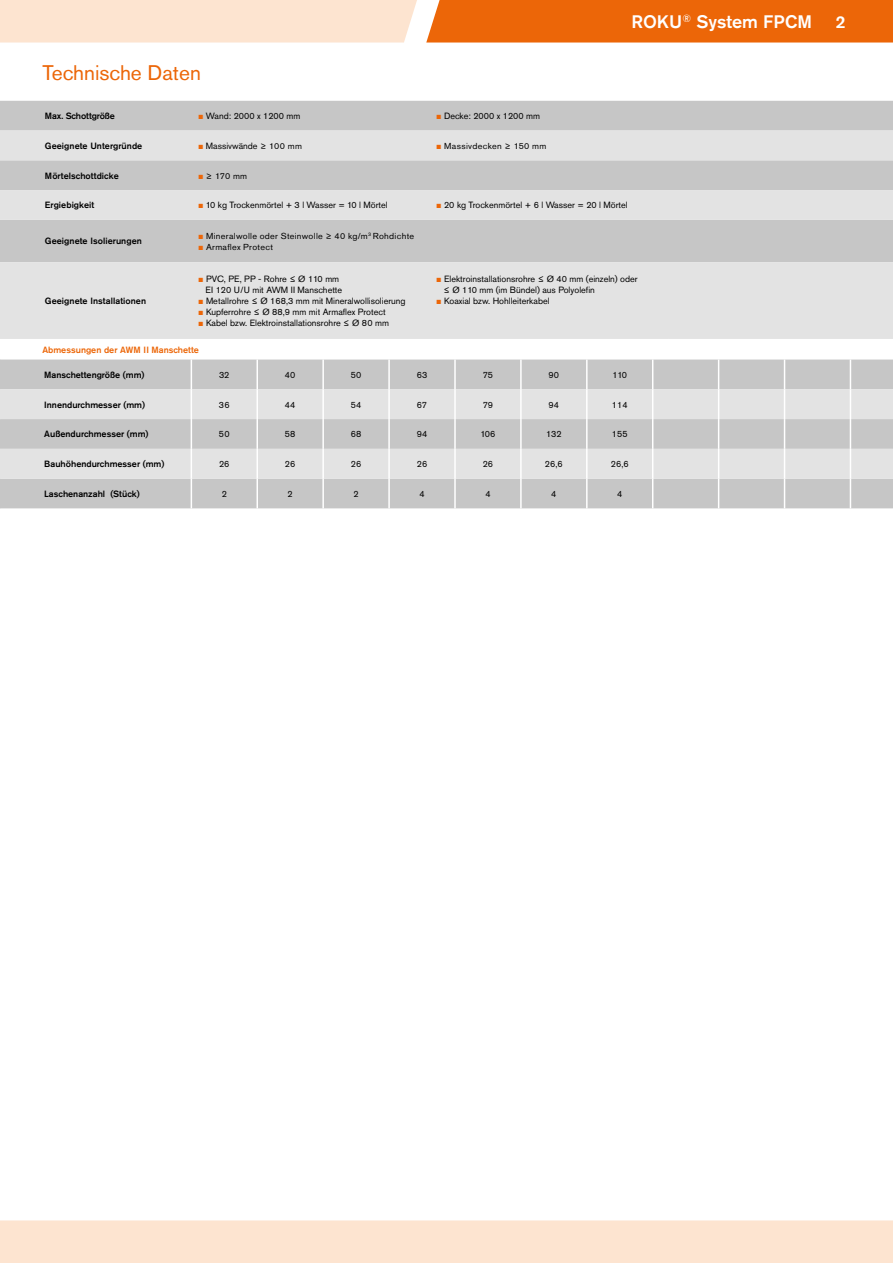
<style>
.page{position:relative;width:893px;height:1263px;background:#fff}
.page>*{position:absolute;margin:0;border:0;box-sizing:border-box;transform-origin:0 0}
.t1{font:21px "Akzidenz Grotesk Std";color:#ec6608}
.t2{font:500 18px "Akzidenz Grotesk Std";color:#fff}
.t3{font:500 17.1px "Akzidenz Grotesk Std";color:#fff;scale:1.05 1}
.t4{font:9px/10.8px "Akzidenz Grotesk Std";color:#000}
.t5{font:500 9px "Akzidenz Grotesk Std";color:#000}
.t6{font:500 9px "Akzidenz Grotesk Std";color:#ec6608}
.t7{font:8.7px "Akzidenz Grotesk Std";letter-spacing:.035em;color:#000;scale:1.04 1}
.s1{font-family:"Arial";color:#ec6608}
.s2{font-size:8.7px}
.s3{font-family:"Arial";font-size:9px;color:#ec6608}
</style>
<div class="page">
<div style="left:0;top:1220px;width:893px;height:43px;background:#fde4d0"></div>
<svg style="left:0;top:0;width:893px;height:43px;background:#f4a46b"></svg>
<div style="left:0;top:101px;width:893px;height:30px;background:#c6c6c6"></div>
<svg style="left:0;top:131px;width:893px;height:208px;background:#d9d9d9"></svg>
<div style="left:0;top:360px;width:893px;height:148px;background:#c6c6c6"></div>
<svg style="left:0;top:389px;width:893px;height:90px;background:#d9d9d9"></svg>
<hr style="left:322px;top:389px;width:2px;height:30px;background:#fff">
<hr style="left:388px;top:389px;width:2px;height:30px;background:#fff">
<hr style="left:454px;top:389px;width:2px;height:30px;background:#fff">
<hr style="left:520px;top:389px;width:2px;height:30px;background:#fff">
<hr style="left:586px;top:389px;width:2px;height:30px;background:#fff">
<hr style="left:652px;top:389px;width:1px;height:30px;background:#fff">
<hr style="left:718px;top:389px;width:1px;height:30px;background:#fff">
<hr style="left:784px;top:389px;width:1px;height:30px;background:#fff">
<hr style="left:850px;top:389px;width:1px;height:30px;background:#fff">
<hr style="left:388px;top:449px;width:2px;height:30px;background:#fff">
<hr style="left:454px;top:449px;width:2px;height:30px;background:#fff">
<hr style="left:520px;top:449px;width:2px;height:30px;background:#fff">
<hr style="left:586px;top:449px;width:2px;height:30px;background:#fff">
<hr style="left:652px;top:449px;width:1px;height:30px;background:#fff">
<hr style="left:718px;top:449px;width:1px;height:30px;background:#fff">
<hr style="left:784px;top:449px;width:1px;height:30px;background:#fff">
<hr style="left:850px;top:449px;width:1px;height:30px;background:#fff">
<hr style="left:322px;top:360px;width:2px;height:29px;background:#fff">
<hr style="left:388px;top:360px;width:2px;height:29px;background:#fff">
<hr style="left:454px;top:360px;width:2px;height:29px;background:#fff">
<hr style="left:520px;top:360px;width:2px;height:29px;background:#fff">
<hr style="left:586px;top:360px;width:2px;height:29px;background:#fff">
<svg style="left:652px;top:360px;width:1px;height:29px"></svg>
<svg style="left:718px;top:360px;width:1px;height:29px"></svg>
<svg style="left:784px;top:360px;width:1px;height:29px"></svg>
<svg style="left:850px;top:360px;width:1px;height:29px"></svg>
<hr style="left:322px;top:419px;width:2px;height:30px;background:#fff">
<hr style="left:388px;top:419px;width:2px;height:30px;background:#fff">
<hr style="left:454px;top:419px;width:2px;height:30px;background:#fff">
<hr style="left:520px;top:419px;width:2px;height:30px;background:#fff">
<hr style="left:586px;top:419px;width:2px;height:30px;background:#fff">
<hr style="left:652px;top:419px;width:1px;height:30px;background:#fff">
<hr style="left:718px;top:419px;width:1px;height:30px;background:#fff">
<hr style="left:784px;top:419px;width:1px;height:30px;background:#fff">
<hr style="left:850px;top:419px;width:1px;height:30px;background:#fff">
<hr style="left:388px;top:479px;width:2px;height:29px;background:#fff">
<hr style="left:454px;top:479px;width:2px;height:29px;background:#fff">
<hr style="left:520px;top:479px;width:2px;height:29px;background:#fff">
<hr style="left:586px;top:479px;width:2px;height:29px;background:#fff">
<svg style="left:652px;top:479px;width:1px;height:29px"></svg>
<svg style="left:718px;top:479px;width:1px;height:29px"></svg>
<svg style="left:784px;top:479px;width:1px;height:29px"></svg>
<svg style="left:850px;top:479px;width:1px;height:29px"></svg>
<hr style="left:322px;top:449px;width:2px;height:30px;background:#fff">
<svg style="left:191px;top:479px;width:1px;height:29px"></svg>
<hr style="left:256px;top:479px;width:2px;height:29px;background:#fff">
<hr style="left:322px;top:479px;width:2px;height:29px;background:#fff">
<svg style="left:191px;top:360px;width:1px;height:29px"></svg>
<hr style="left:256px;top:360px;width:2px;height:29px;background:#fff">
<hr style="left:191px;top:389px;width:1px;height:30px;background:#fff">
<hr style="left:256px;top:389px;width:2px;height:30px;background:#fff">
<hr style="left:191px;top:419px;width:1px;height:30px;background:#fff">
<hr style="left:256px;top:419px;width:2px;height:30px;background:#fff">
<hr style="left:191px;top:449px;width:1px;height:30px;background:#fff">
<hr style="left:256px;top:449px;width:2px;height:30px;background:#fff">
<h1 class="t1" style="left:43px;top:60px;width:160px">Technische Daten</h1>
<h2 class="t2" style="left:631px;top:11px;width:182px">ROKU<sup>®</sup> System FPCM</h2>
<p class="t5" style="left:45px;top:110px;width:72px">Max. Schottgröße</p>
<p class="t4" style="left:198px;top:110px;width:104px"><span class="s1">■</span> Wand: 2000 x 1200 mm</p>
<p class="t4" style="left:436px;top:110px;width:105px"><span class="s1">■</span> Decke: 2000 x 1200 mm</p>
<p class="t5" style="left:45px;top:140px;width:99px">Geeignete Untergründe</p>
<p class="t4" style="left:198px;top:140px;width:105px"><span class="s1">■</span> Massivwände <span class="s2">≥ 100 mm</span></p>
<p class="t7" style="left:436px;top:141px;width:107px"><span class="s3">■</span> Massivdecken ≥ 150 mm</p>
<p class="t5" style="left:45px;top:170px;width:75px">Mörtelschottdicke</p>
<p class="t7" style="left:198px;top:170px;width:49px"><span class="s3">■</span> ≥ 170 mm</p>
<p class="t5" style="left:45px;top:200px;width:51px">Ergiebigkeit</p>
<p class="t4" style="left:198px;top:200px;width:191px"><span class="s1">■</span> 10 kg Trockenmörtel + 3 l Wasser = 10 l Mörtel</p>
<p class="t4" style="left:436px;top:200px;width:193px"><span class="s1">■</span> 20 kg Trockenmörtel + 6 l Wasser = 20 l Mörtel</p>
<p class="t5" style="left:45px;top:236px;width:98px">Geeignete Isolierungen</p>
<p class="t7" style="left:198px;top:231px;width:209px"><span class="s3">■</span> Mineralwolle oder Steinwolle ≥ 40 kg/m<sup>3</sup> Rohdichte</p>
<p class="t7" style="left:198px;top:242px;width:74px"><span class="s3">■</span> Armaflex Protect</p>
<p class="t5" style="left:45px;top:295px;width:103px">Geeignete Installationen</p>
<p class="t4" style="left:205px;top:274px;width:138px;text-indent:-7px"><span class="s1">■</span> PVC, PE, PP - Rohre ≤ Ø 110 mm<br>EI 120 U/U mit AWM II Manschette</p>
<p class="t4" style="left:198px;top:295px;width:209px"><span class="s1">■</span> Metallrohre ≤ Ø 168,3 mm mit Mineralwollisolierung</p>
<p class="t4" style="left:198px;top:306px;width:189px"><span class="s1">■</span> Kupferrohre ≤ Ø 88,9 mm mit Armaflex Protect</p>
<p class="t4" style="left:198px;top:317px;width:192px"><span class="s1">■</span> Kabel bzw. Elektroinstallationsrohre ≤ Ø 80 mm</p>
<p class="t6" style="left:42px;top:344px;width:158px">Abmessungen der AWM II Manschette</p>
<p class="t4" style="left:443px;top:274px;width:196px;text-indent:-7px"><span class="s1">■</span> Elektroinstallationsrohre ≤ Ø 40 mm (einzeln) oder ≤ Ø 110 mm (im Bündel) aus Polyolefin</p>
<p class="t4" style="left:436px;top:295px;width:115px"><span class="s1">■</span> Koaxial bzw. Hohlleiterkabel</p>
<p class="t5" style="left:44px;top:369px;width:102px">Manschettengröße (mm)</p>
<p class="t4" style="left:219px;top:369px;width:12px">32</p>
<p class="t4" style="left:285px;top:369px;width:12px">40</p>
<p class="t4" style="left:351px;top:369px;width:12px">50</p>
<p class="t4" style="left:417px;top:369px;width:12px">63</p>
<p class="t4" style="left:483px;top:369px;width:12px">75</p>
<p class="t4" style="left:548px;top:369px;width:12px">90</p>
<p class="t4" style="left:612px;top:369px;width:16px">110</p>
<p class="t5" style="left:44px;top:399px;width:102px">Innendurchmesser (mm)</p>
<p class="t4" style="left:219px;top:399px;width:12px">36</p>
<p class="t4" style="left:285px;top:399px;width:12px">44</p>
<p class="t4" style="left:351px;top:399px;width:12px">54</p>
<p class="t4" style="left:417px;top:399px;width:12px">67</p>
<p class="t4" style="left:483px;top:399px;width:12px">79</p>
<p class="t4" style="left:548px;top:399px;width:12px">94</p>
<p class="t4" style="left:612px;top:399px;width:17px">114</p>
<p class="t5" style="left:44px;top:429px;width:106px">Außendurchmesser (mm)</p>
<p class="t4" style="left:219px;top:429px;width:12px">50</p>
<p class="t4" style="left:285px;top:429px;width:12px">58</p>
<p class="t4" style="left:351px;top:429px;width:12px">68</p>
<p class="t4" style="left:417px;top:429px;width:12px">94</p>
<p class="t4" style="left:480px;top:429px;width:17px">106</p>
<p class="t4" style="left:546px;top:429px;width:17px">132</p>
<p class="t4" style="left:612px;top:429px;width:17px">155</p>
<p class="t5" style="left:44px;top:458px;width:122px">Bauhöhendurchmesser (mm)</p>
<p class="t4" style="left:219px;top:458px;width:12px">26</p>
<p class="t4" style="left:285px;top:458px;width:12px">26</p>
<p class="t4" style="left:351px;top:458px;width:12px">26</p>
<p class="t4" style="left:417px;top:458px;width:12px">26</p>
<p class="t4" style="left:483px;top:458px;width:12px">26</p>
<p class="t4" style="left:545px;top:458px;width:19px">26,6</p>
<p class="t4" style="left:611px;top:458px;width:19px">26,6</p>
<p class="t5" style="left:44px;top:488px;width:97px">Laschenanzahl (Stück)</p>
<p class="t4" style="left:222px;top:488px;width:7px">2</p>
<p class="t4" style="left:288px;top:488px;width:7px">2</p>
<p class="t4" style="left:353px;top:488px;width:7px">2</p>
<p class="t4" style="left:419px;top:488px;width:7px">4</p>
<p class="t4" style="left:485px;top:488px;width:7px">4</p>
<p class="t4" style="left:551px;top:488px;width:7px">4</p>
<p class="t4" style="left:617px;top:488px;width:7px">4</p>
<h3 class="t3" style="left:835px;top:11px;width:11px">2</h3>
</div>
